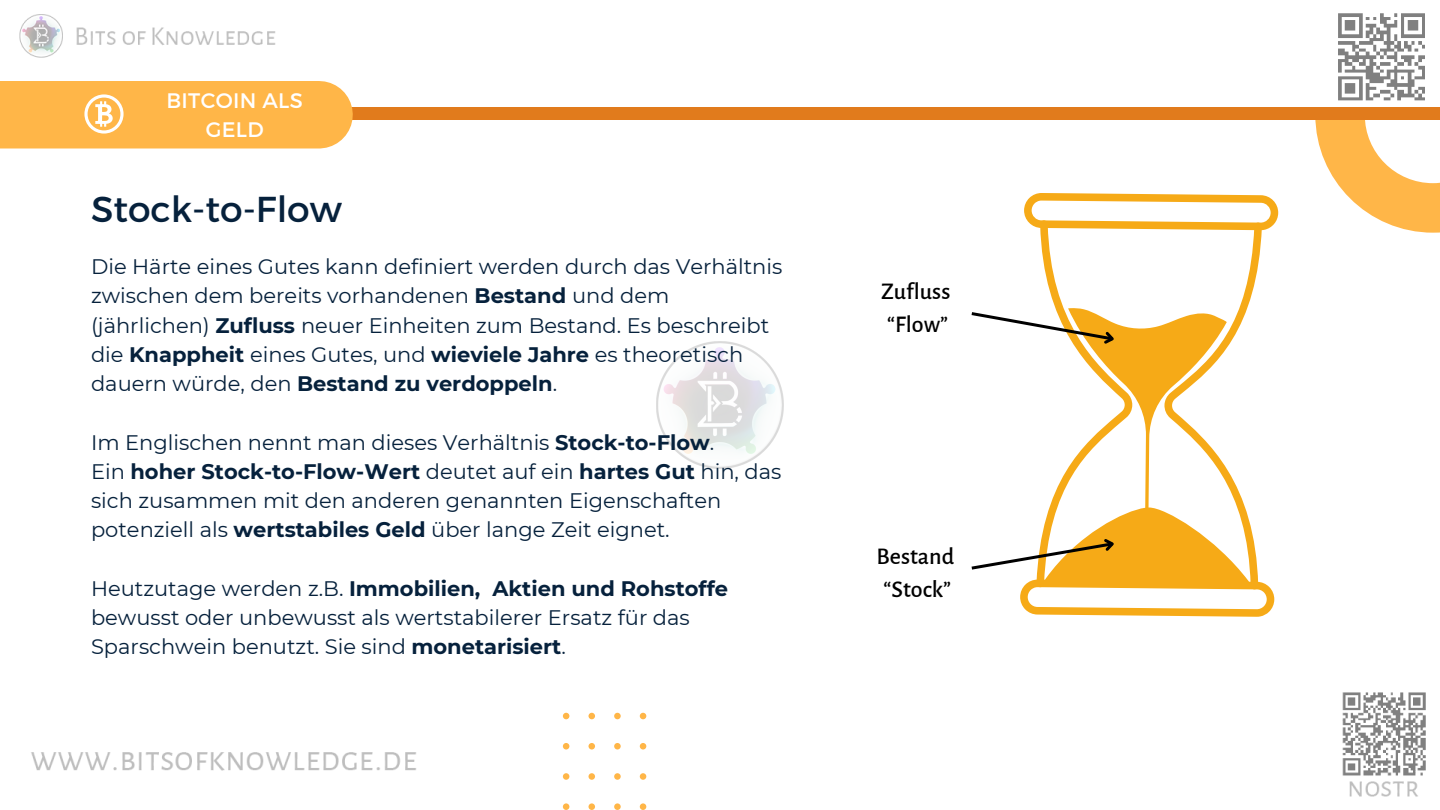
<style>
.page{position:relative;width:1440px;height:810px;background:#fff}
.page>*{position:absolute;margin:0;border:0;box-sizing:border-box;transform-origin:0 0}
.t1{font:36px "Montserrat";color:#06213c}
.t2{font:500 24px/33px "Alegreya Sans";color:#000}
.t3{font:21px/29.2px "Montserrat";color:#06213c}
.t4{font:21px/29.2px "Montserrat";letter-spacing:.015em;color:#fff;text-align:center}
.s1{font-weight:700}
</style>
<div class="page">
<img style="left:0;top:13px;width:1440px;height:795px">
<svg style="left:1315px;top:120px;width:125px;height:113px"></svg>
<div style="left:0;top:108px;width:1440px;height:12px;background:#e17b1c"></div>
<img style="left:656px;top:341px;width:128px;height:128px">
<div style="left:0;top:81px;width:319px;height:67px;background:#ffb648"></div>
<svg style="left:563px;top:713px;width:83px;height:97px"></svg>
<svg style="left:968px;top:193px;width:310px;height:424px"></svg>
<svg style="left:84px;top:94px;width:39px;height:39px"></svg>
<p class="t4" style="left:167px;top:85px;width:138px">BITCOIN ALS<br>GELD</p>
<p class="t1" style="left:91px;top:186px;width:252px">Stock-to-Flow</p>
<p class="t3" style="left:91px;top:252px;width:693px">Die Härte eines Gutes kann definiert werden durch das Verhältnis zwischen dem bereits vorhandenen <span class="s1">Bestand</span> und dem (jährlichen) <span class="s1">Zufluss</span> neuer Einheiten zum Bestand. Es beschreibt die <span class="s1">Knappheit</span> eines Gutes, und <span class="s1">wieviele Jahre</span> es theoretisch dauern würde, den <span class="s1">Bestand zu verdoppeln</span>.</p>
<p class="t3" style="left:91px;top:428px;width:625px">Im Englischen nennt man dieses Verhältnis <span class="s1">Stock-to-Flow</span>.</p>
<h3 class="t3" style="left:91px;top:457px;width:692px">Ein <span class="s1">hoher Stock-to-Flow-Wert</span> deutet auf ein <span class="s1">hartes Gut</span> hin, das sich zusammen mit den anderen genannten Eigenschaften potenziell als <span class="s1">wertstabiles Geld</span> über lange Zeit eignet.</h3>
<h1 class="t3" style="left:91px;top:574px;width:639px">Heutzutage werden z.B. <span class="s1">Immobilien, Aktien und Rohstoffe </span>bewusst oder unbewusst als wertstabilerer Ersatz für das<br>Sparschwein benutzt. Sie sind <span class="s1">monetarisiert</span>.</h1>
<p class="t2" style="left:881px;top:275px;width:71px">Zufluss “Flow”</p>
<p class="t2" style="left:877px;top:541px;width:79px">Bestand “Stock”</p>
</div>
